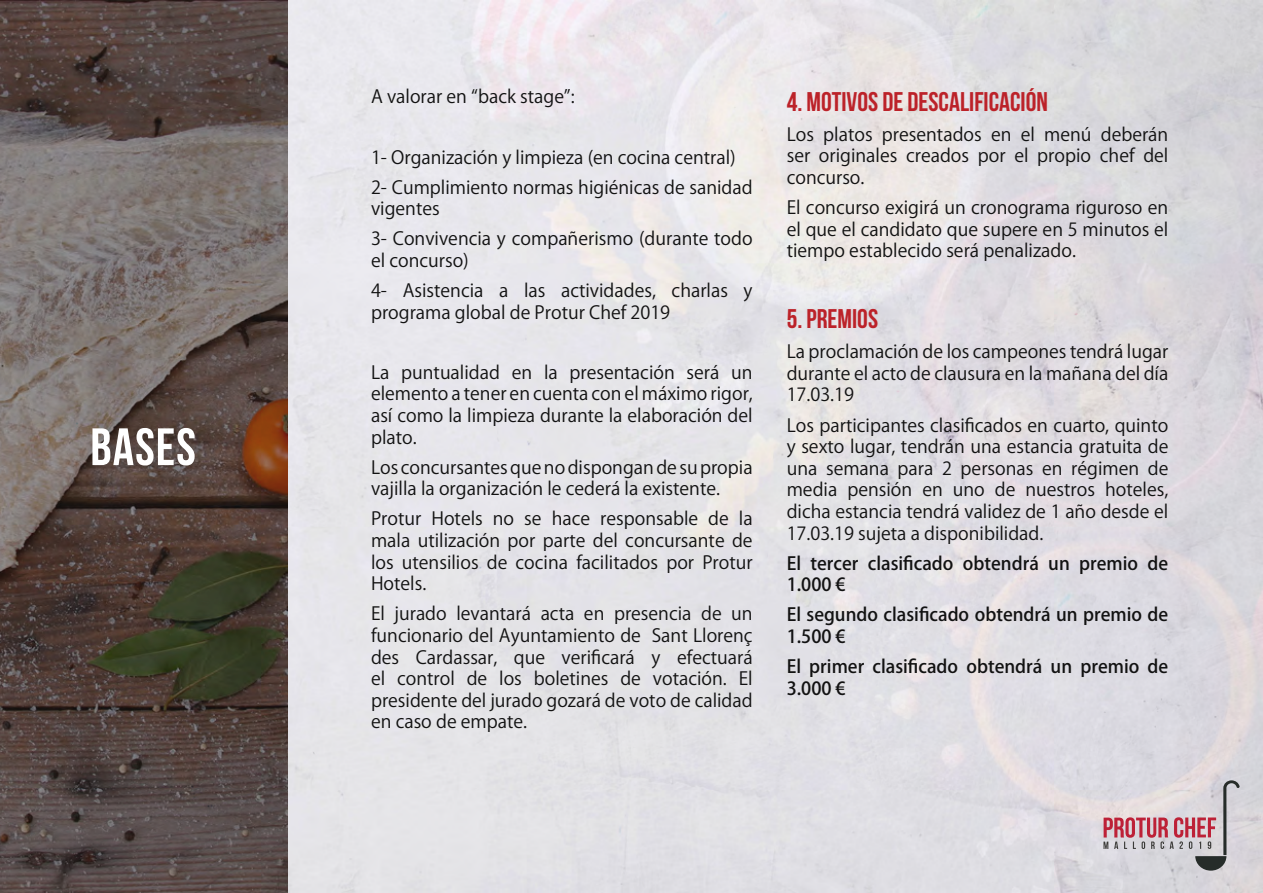
<style>
.page{position:relative;width:1263px;height:893px;background:#fff}
.page>*{position:absolute;margin:0;border:0;box-sizing:border-box;transform-origin:0 0}
.t1{font:52.5px "Bebas Neue";letter-spacing:.02em;color:#fff}
.t2{font:27px "Bebas Neue";color:#bc2229}
.t3{font:18px/21.6px "Koz Go Pr 6 N";color:#121212;text-align:justify}
.t4{font:500 18px/21.6px "Koz Go Pr 6 N";color:#121212}
</style>
<div class="page">
<img style="left:287px;top:0;width:976px;height:893px">
<svg style="left:1103px;top:780px;width:137px;height:91px"></svg>
<img style="left:0;top:0;width:287px;height:893px">
<h1 class="t1" style="left:90px;top:418px;width:107px">BASES</h1>
<p class="t3" style="left:371px;top:86px;width:205px">A valorar en “back stage”:</p>
<p class="t3" style="left:371px;top:142px;width:383px;line-height:30.2px">1- Organización y limpieza (en cocina central)<br>2- Cumplimiento normas higiénicas de sanidad</p>
<p class="t3" style="left:371px;top:194px;width:383px;line-height:30.2px">vigentes<br>3- Convivencia y compañerismo (durante todo</p>
<p class="t3" style="left:371px;top:246px;width:383px;line-height:30.2px">el concurso)<br>4- Asistencia a las actividades, charlas y</p>
<p class="t3" style="left:371px;top:302px;width:301px">programa global de Protur Chef 2019</p>
<p class="t3" style="left:371px;top:362px;width:383px">La puntualidad en la presentación será un elemento a tener en cuenta con el máximo rigor, así como la limpieza durante la elaboración del plato.</p>
<p class="t3" style="left:371px;top:457px;width:383px">Los concursantes que no dispongan de su propia vajilla la organización le cederá la existente.</p>
<p class="t3" style="left:371px;top:508px;width:383px">Protur Hotels no se hace responsable de la mala utilización por parte del concursante de los utensilios de cocina facilitados por Protur Hotels.</p>
<p class="t3" style="left:371px;top:603px;width:383px">El jurado levantará acta en presencia de un funcionario del Ayuntamiento de Sant Llorenç des Cardassar, que verificará y efectuará el control de los boletines de votación. El presidente del jurado gozará de voto de calidad en caso de empate.</p>
<h2 class="t2" style="left:787px;top:86px;width:263px">4. MOTIVOS DE DESCALIFICACIÓN</h2>
<p class="t3" style="left:787px;top:124px;width:383px">Los platos presentados en el menú deberán ser originales creados por el propio chef del concurso.</p>
<p class="t3" style="left:787px;top:197px;width:383px">El concurso exigirá un cronograma riguroso en el que el candidato que supere en 5 minutos el tiempo establecido será penalizado.</p>
<h2 class="t2" style="left:787px;top:304px;width:93px">5. PREMIOS</h2>
<p class="t3" style="left:787px;top:341px;width:383px">La proclamación de los campeones tendrá lugar durante el acto de clausura en la mañana del día 17.03.19</p>
<p class="t3" style="left:787px;top:415px;width:383px">Los participantes clasificados en cuarto, quinto y sexto lugar, tendrán una estancia gratuita de una semana para 2 personas en régimen de media pensión en uno de nuestros hoteles, dicha estancia tendrá validez de 1 año desde el 17.03.19 sujeta a disponibilidad.</p>
<p class="t4" style="left:787px;top:553px;width:383px">El tercer clasificado obtendrá un premio de<br>1.000 €</p>
<p class="t4" style="left:787px;top:604px;width:383px">El segundo clasificado obtendrá un premio de<br>1.500 €</p>
<p class="t4" style="left:787px;top:656px;width:383px">El primer clasificado obtendrá un premio de<br>3.000 €</p>
</div>
